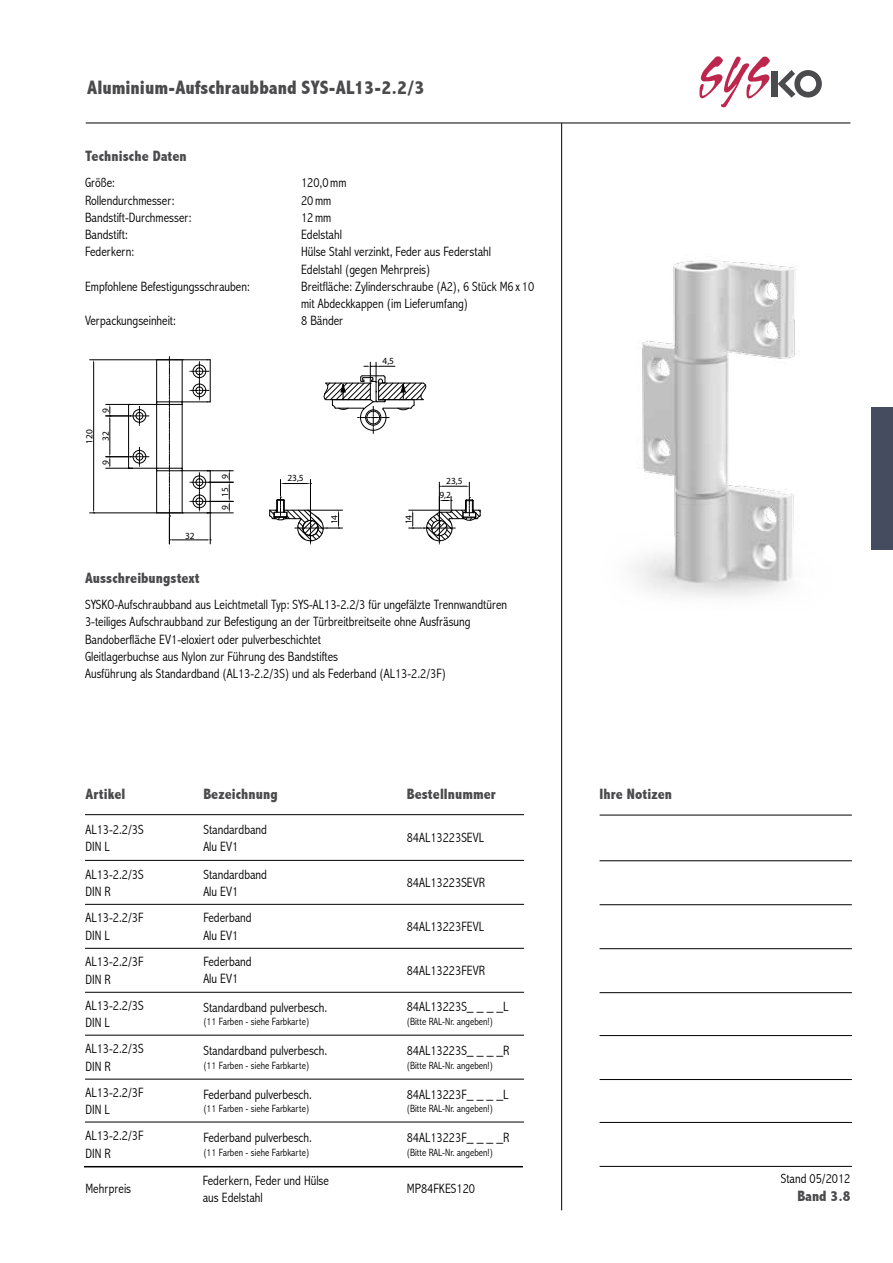
<style>
.page{position:relative;width:893px;height:1263px;background:#fff}
.page>*{position:absolute;margin:0;border:0;box-sizing:border-box;transform-origin:0 0}
.t1{font:800 condensed 19.5px "Abadi";color:#4b4b4d}
.t2{font:800 condensed 15px "Abadi";letter-spacing:.005em;color:#4b4b4d}
.t3{font:300 condensed 13.5px/17.2px "Abadi";color:#000}
.t4{font:300 condensed 10.5px "Abadi";color:#000}
.t5{font:9.45px/14.2px "Myriad Pro";color:#000}
</style>
<div class="page">
<hr style="left:600px;top:860px;width:252px;height:1px;background:#000">
<hr style="left:600px;top:904px;width:252px;height:1px;background:#000">
<hr style="left:600px;top:948px;width:252px;height:1px;background:#000">
<hr style="left:600px;top:992px;width:252px;height:1px;background:#000">
<hr style="left:600px;top:1035px;width:252px;height:1px;background:#000">
<hr style="left:600px;top:1079px;width:252px;height:1px;background:#000">
<hr style="left:600px;top:1122px;width:252px;height:1px;background:#000">
<hr style="left:600px;top:1166px;width:252px;height:1px;background:#000">
<hr style="left:600px;top:815px;width:252px;height:1px;background:#000">
<hr style="left:86px;top:123px;width:764px;height:1px;background:#000">
<hr style="left:561px;top:123px;width:1px;height:1087px;background:#000">
<svg style="left:699px;top:56px;width:71px;height:52px"></svg>
<div style="left:772px;top:71px;width:6px;height:26px;background:#4b4b4d"></div>
<svg style="left:778px;top:70px;width:44px;height:28px"></svg>
<hr style="left:85px;top:860px;width:439px;height:1px;background:#000">
<hr style="left:85px;top:904px;width:439px;height:1px;background:#000">
<hr style="left:85px;top:948px;width:439px;height:1px;background:#000">
<hr style="left:85px;top:992px;width:439px;height:1px;background:#000">
<hr style="left:85px;top:1035px;width:439px;height:1px;background:#000">
<hr style="left:85px;top:1079px;width:439px;height:1px;background:#000">
<hr style="left:85px;top:1122px;width:439px;height:1px;background:#000">
<hr style="left:85px;top:814px;width:439px;height:1px;background:#000">
<hr style="left:84px;top:1166px;width:439px;height:1px;background:#000">
<hr style="left:90px;top:359px;width:91px;height:1px;background:#000">
<hr style="left:90px;top:513px;width:91px;height:1px;background:#000">
<hr style="left:93px;top:363px;width:1px;height:147px;background:#000">
<svg style="left:106px;top:357px;width:127px;height:187px"></svg>
<svg style="left:409px;top:482px;width:72px;height:62px"></svg>
<svg style="left:269px;top:479px;width:74px;height:65px"></svg>
<svg style="left:323px;top:362px;width:104px;height:71px"></svg>
<img style="left:561px;top:168px;width:332px;height:442px">
<div style="left:872px;top:407px;width:21px;height:142px;background:#454c60"></div>
<p class="t1" style="left:87px;top:77px;width:339px">Aluminium-Aufschraubband SYS-AL13-2.2/3</p>
<p class="t2" style="left:85px;top:147px;width:103px">Technische Daten</p>
<p class="t3" style="left:85px;top:174px;width:31px">Größe:</p>
<p class="t3" style="left:301px;top:174px;width:47px">120,0mm</p>
<p class="t3" style="left:85px;top:191px;width:91px">Rollendurchmesser:</p>
<p class="t3" style="left:301px;top:191px;width:32px">20mm</p>
<p class="t3" style="left:85px;top:209px;width:108px">Bandstift-Durchmesser:</p>
<p class="t3" style="left:301px;top:209px;width:32px">12mm</p>
<p class="t3" style="left:85px;top:226px;width:44px">Bandstift:</p>
<p class="t3" style="left:301px;top:226px;width:42px">Edelstahl</p>
<p class="t3" style="left:85px;top:243px;width:51px">Federkern:</p>
<p class="t3" style="left:301px;top:243px;width:192px">Hülse Stahl verzinkt, Feder aus Federstahl<br>Edelstahl (gegen Mehrpreis)</p>
<p class="t3" style="left:85px;top:278px;width:166px">Empfohlene Befestigungsschrauben:</p>
<p class="t3" style="left:301px;top:278px;width:235px">Breitfläche: Zylinderschraube (A2), 6 Stück M6 x 10 mit Abdeckkappen (im Lieferumfang)</p>
<p class="t3" style="left:85px;top:312px;width:92px">Verpackungseinheit:</p>
<p class="t3" style="left:301px;top:312px;width:44px">8 Bänder</p>
<p class="t5" style="left:82px;top:444px;width:16px;rotate:-90deg">120</p>
<p class="t5" style="left:98px;top:413px;width:6px;rotate:-90deg">9</p>
<p class="t5" style="left:98px;top:441px;width:11px;rotate:-90deg">32</p>
<p class="t5" style="left:98px;top:465px;width:6px;rotate:-90deg">9</p>
<p class="t5" style="left:185px;top:528px;width:11px">32</p>
<p class="t5" style="left:218px;top:510px;width:37px;rotate:-90deg">9159</p>
<p class="t5" style="left:287px;top:471px;width:18px">23,5</p>
<p class="t5" style="left:327px;top:524px;width:11px;rotate:-90deg">14</p>
<p class="t5" style="left:383px;top:353px;width:13px">4,5</p>
<p class="t5" style="left:401px;top:524px;width:11px;rotate:-90deg">14</p>
<p class="t5" style="left:439px;top:473px;width:25px;text-indent:7px">23,5<br>9,2</p>
<p class="t2" style="left:85px;top:569px;width:116px">Ausschreibungstext</p>
<p class="t3" style="left:85px;top:596px;width:424px">SYSKO-Aufschraubband aus Leichtmetall Typ: SYS-AL13-2.2/3 für ungefälzte Trennwandtüren 3-teiliges Aufschraubband zur Befestigung an der Türbreitbreitseite ohne Ausfräsung Bandoberfläche EV1-eloxiert oder pulverbeschichtet<br>Gleitlagerbuchse aus Nylon zur Führung des Bandstiftes<br>Ausführung als Standardband (AL13-2.2/3S) und als Federband (AL13-2.2/3F)</p>
<p class="t2" style="left:85px;top:785px;width:41px">Artikel</p>
<p class="t3" style="left:85px;top:820px;width:60px">AL13-2.2/3S<br>DIN L</p>
<p class="t3" style="left:85px;top:865px;width:60px">AL13-2.2/3S<br>DIN R</p>
<p class="t3" style="left:85px;top:909px;width:60px">AL13-2.2/3F<br>DIN L</p>
<p class="t3" style="left:85px;top:953px;width:60px">AL13-2.2/3F<br>DIN R</p>
<p class="t3" style="left:85px;top:997px;width:60px">AL13-2.2/3S<br>DIN L</p>
<p class="t3" style="left:85px;top:1040px;width:60px">AL13-2.2/3S<br>DIN R</p>
<p class="t3" style="left:85px;top:1084px;width:60px">AL13-2.2/3F<br>DIN L</p>
<p class="t3" style="left:85px;top:1127px;width:60px">AL13-2.2/3F<br>DIN R</p>
<p class="t2" style="left:203px;top:785px;width:76px">Bezeichnung</p>
<p class="t3" style="left:203px;top:820px;width:65px">Standardband<br>Alu EV1</p>
<p class="t3" style="left:203px;top:865px;width:65px">Standardband<br>Alu EV1</p>
<p class="t3" style="left:203px;top:909px;width:50px">Federband<br>Alu EV1</p>
<p class="t3" style="left:203px;top:953px;width:50px">Federband<br>Alu EV1</p>
<p class="t3" style="left:203px;top:998px;width:125px">Standardband pulverbesch.</p>
<p class="t4" style="left:203px;top:1016px;width:107px">(11 Farben - siehe Farbkarte)</p>
<p class="t3" style="left:203px;top:1042px;width:125px">Standardband pulverbesch.</p>
<p class="t4" style="left:203px;top:1059px;width:107px">(11 Farben - siehe Farbkarte)</p>
<p class="t3" style="left:203px;top:1085px;width:110px">Federband pulverbesch.</p>
<p class="t4" style="left:203px;top:1102px;width:107px">(11 Farben - siehe Farbkarte)</p>
<p class="t3" style="left:203px;top:1129px;width:110px">Federband pulverbesch.</p>
<p class="t4" style="left:203px;top:1146px;width:107px">(11 Farben - siehe Farbkarte)</p>
<p class="t2" style="left:407px;top:785px;width:91px">Bestellnummer</p>
<p class="t3" style="left:407px;top:829px;width:79px">84AL13223SEVL</p>
<p class="t3" style="left:407px;top:874px;width:80px">84AL13223SEVR</p>
<p class="t3" style="left:407px;top:918px;width:79px">84AL13223FEVL</p>
<p class="t3" style="left:407px;top:962px;width:80px">84AL13223FEVR</p>
<p class="t3" style="left:407px;top:998px;width:103px">84AL13223S_ _ _ _L</p>
<p class="t4" style="left:407px;top:1015px;width:88px">(Bitte RAL-Nr. angeben!)</p>
<p class="t3" style="left:407px;top:1042px;width:104px">84AL13223S_ _ _ _R</p>
<p class="t4" style="left:407px;top:1059px;width:88px">(Bitte RAL-Nr. angeben!)</p>
<p class="t3" style="left:407px;top:1085px;width:103px">84AL13223F_ _ _ _L</p>
<p class="t4" style="left:407px;top:1102px;width:88px">(Bitte RAL-Nr. angeben!)</p>
<p class="t3" style="left:407px;top:1129px;width:104px">84AL13223F_ _ _ _R</p>
<p class="t4" style="left:407px;top:1146px;width:88px">(Bitte RAL-Nr. angeben!)</p>
<p class="t3" style="left:203px;top:1171px;width:128px">Federkern, Feder und Hülse aus Edelstahl</p>
<p class="t3" style="left:85px;top:1180px;width:47px">Mehrpreis</p>
<p class="t3" style="left:407px;top:1180px;width:70px">MP84FKES120</p>
<p class="t2" style="left:600px;top:785px;width:74px">Ihre Notizen</p>
<p class="t3" style="left:781px;top:1170px;width:71px">Stand 05/2012</p>
<p class="t2" style="left:797px;top:1188px;width:55px">Band 3.8</p>
</div>
